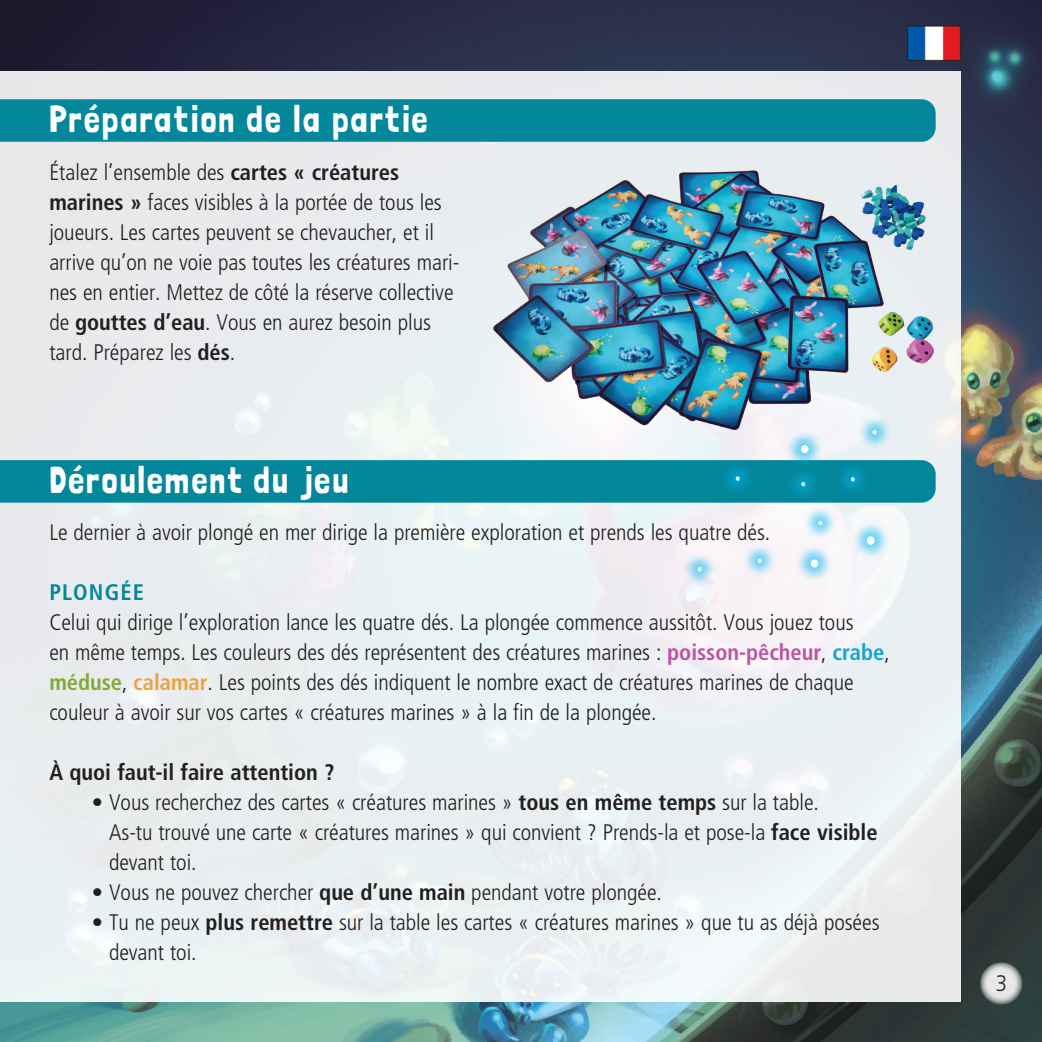
<style>
.page{position:relative;width:1042px;height:1042px;background:#fff}
.page>*{position:absolute;margin:0;border:0;box-sizing:border-box;transform-origin:0 0}
.t1{font:37.5px "Londrina Solid";letter-spacing:.05em;color:#fff;scale:.95 1}
.t2{font:300 condensed 22.5px/30px "Frutiger LT";color:#231f20}
.t3{font:700 condensed 22.5px "Frutiger LT";color:#231f20}
.t4{font:700 condensed 22.5px "Frutiger LT";letter-spacing:.05em;color:#05879b}
.t5{font:300 22.5px "Frutiger LT";color:#231f20;scale:.9 1}
.s1{font-weight:700}
.s2{font-weight:700;color:#bc56a1}
.s3{font-weight:700;color:#15a3d1}
.s4{font-weight:700;color:#83aa3a}
.s5{font-weight:700;color:#eca341}
</style>
<div class="page">
<img style="left:0;top:0;width:1042px;height:1042px">
<div style="left:0;top:71px;width:960px;height:930px;background:#e9eef1"></div>
<hr style="left:0;top:71px;width:1px;height:930px;background:#fff">
<img style="left:909px;top:28px;width:49px;height:31px">
<div style="left:907px;top:26px;width:53px;height:35px;border:1px solid #231f20"></div>
<svg style="left:980px;top:962px;width:42px;height:43px"></svg>
<div style="left:0;top:99px;width:935px;height:43px;background:#05879b"></div>
<img style="left:494px;top:171px;width:440px;height:254px">
<div style="left:856px;top:414px;width:37px;height:36px;background:#00b3ee;opacity:.56"></div>
<svg style="left:0;top:425px;width:935px;height:166px"></svg>
<h1 class="t1" style="left:50px;top:97px;width:399px">Préparation de la partie</h1>
<p class="t2" style="left:49px;top:158px;width:412px">Étalez l’ensemble des <span class="s1">cartes « créatures marines »</span> faces visibles à la portée de tous les joueurs. Les cartes peuvent se chevaucher, et il arrive qu’on ne voie pas toutes les créatures mari&shy;nes en entier. Mettez de côté la réserve collective de <span class="s1">gouttes d’eau</span>. Vous en aurez besoin plus tard. Préparez les <span class="s1">dés</span>.</p>
<h1 class="t1" style="left:50px;top:458px;width:316px">Déroulement du jeu</h1>
<p class="t2" style="left:49px;top:517px;width:722px">Le dernier à avoir plongé en mer dirige la première exploration et prends les quatre dés.</p>
<p class="t4" style="left:49px;top:579px;width:96px">PLONGÉE</p>
<p class="t2" style="left:49px;top:607px;width:842px">Celui qui dirige l’exploration lance les quatre dés. La plongée commence aussitôt. Vous jouez tous<br>en même temps. Les couleurs des dés représentent des créatures marines : <span class="s2">poisson-pêcheur</span>, <span class="s3">crabe</span>, <span class="s4">méduse</span>, <span class="s5">calamar</span>. Les points des dés indiquent le nombre exact de créatures marines de chaque couleur à avoir sur vos cartes « créatures marines » à la fin de la plongée.</p>
<p class="t3" style="left:49px;top:759px;width:287px">À quoi faut-il faire attention ?</p>
<p class="t2" style="left:109px;top:787px;width:770px;text-indent:-17px">• Vous recherchez des cartes « créatures marines » <span class="s1">tous en même temps</span> sur la table.<br>As-tu trouvé une carte « créatures marines » qui convient ? Prends-la et pose-la <span class="s1">face visible </span>devant toi.</p>
<p class="t2" style="left:92px;top:877px;width:571px">• Vous ne pouvez chercher <span class="s1">que d’une main</span> pendant votre plongée.</p>
<p class="t2" style="left:109px;top:907px;width:772px;text-indent:-17px">• Tu ne peux <span class="s1">plus remettre</span> sur la table les cartes « créatures marines » que tu as déjà posées devant toi.</p>
<p class="t5" style="left:995px;top:970px;width:14px">3</p>
</div>
